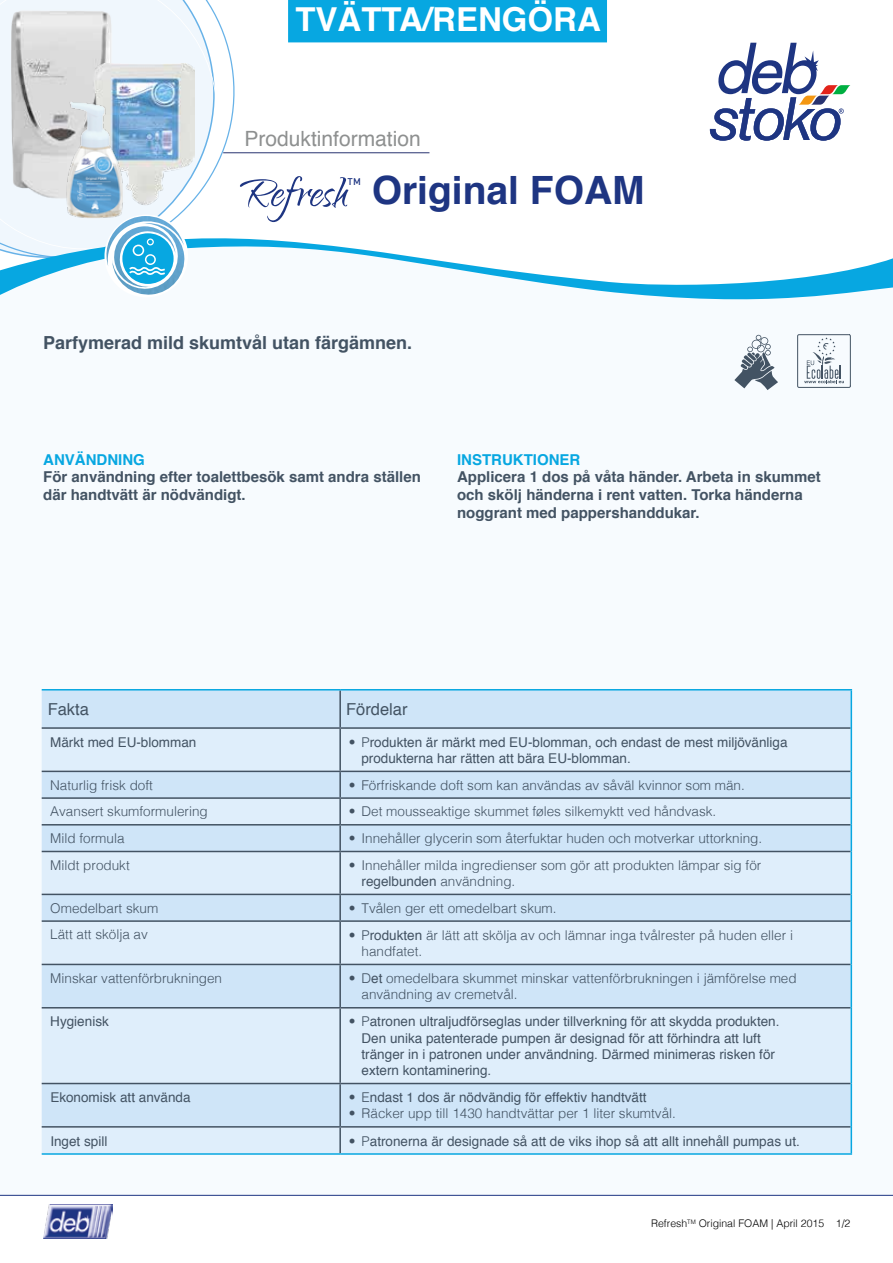
<style>
.page{position:relative;width:893px;height:1263px;background:#fff}
.page>*{position:absolute;margin:0;border:0;box-sizing:border-box;transform-origin:0 0}
.t1{font:54px "Qwigley";color:#1e3582}
.t2{font:700 39px "Helvetica";color:#1e3582}
.t3{font:700 33px "Helvetica";color:#fff}
.t4{font:21px "Helvetica";color:#8e9090}
.t5{font:700 18px "Helvetica";color:#435363}
.t6{font:16.5px "Helvetica";color:#435363}
.t7{font:700 15px/17.7px "Helvetica";color:#435363}
.t8{font:700 15px "Helvetica";color:#07a7e1}
.t9{font:300 13.5px/16.2px "Helvetica";color:#435363}
.t10{font:13.5px/16.2px "Helvetica";color:#435363}
.t11{font:300 10.5px "Helvetica";color:#000}
.t12{font:500 9.6px "DIN";color:#1e3582}
.s1{font-weight:300}
.s2{font-weight:400}
</style>
<div class="page">
<div style="left:0;top:60px;width:893px;height:1136px;background:#f7fbfe"></div>
<hr style="left:0;top:1195px;width:893px;height:1px;background:#1e3582">
<img style="left:43px;top:1204px;width:70px;height:34px">
<svg style="left:124px;top:0;width:106px;height:200px;fill:#f0f7fd"></svg>
<hr style="left:223px;top:152px;width:206px;height:1px;background:#283371">
<svg style="left:0;top:238px;width:893px;height:62px"></svg>
<svg style="left:797px;top:334px;width:54px;height:54px"></svg>
<svg style="left:710px;top:43px;width:140px;height:98px"></svg>
<svg style="left:734px;top:335px;width:44px;height:55px"></svg>
<div style="left:42px;top:690px;width:809px;height:37px;background:#cfe5f8"></div>
<svg style="left:42px;top:729px;width:809px;height:424px;background:#d7e8f8"></svg>
<hr style="left:42px;top:771px;width:298px;height:1px;background:#435363">
<hr style="left:42px;top:797px;width:298px;height:2px;background:#435363">
<hr style="left:42px;top:824px;width:298px;height:1px;background:#435363">
<hr style="left:42px;top:851px;width:298px;height:1px;background:#435363">
<hr style="left:42px;top:894px;width:298px;height:1px;background:#435363">
<hr style="left:339px;top:729px;width:2px;height:42px;background:#435363">
<hr style="left:339px;top:772px;width:2px;height:25px;background:#435363">
<hr style="left:339px;top:799px;width:2px;height:25px;background:#435363">
<hr style="left:339px;top:825px;width:2px;height:26px;background:#435363">
<hr style="left:339px;top:852px;width:2px;height:42px;background:#435363">
<hr style="left:339px;top:895px;width:2px;height:25px;background:#435363">
<hr style="left:340px;top:771px;width:511px;height:1px;background:#435363">
<hr style="left:340px;top:797px;width:511px;height:2px;background:#435363">
<hr style="left:340px;top:824px;width:511px;height:1px;background:#435363">
<hr style="left:340px;top:851px;width:511px;height:1px;background:#435363">
<hr style="left:340px;top:894px;width:511px;height:1px;background:#435363">
<hr style="left:340px;top:920px;width:511px;height:2px;background:#435363">
<hr style="left:339px;top:965px;width:2px;height:42px;background:#435363">
<hr style="left:340px;top:964px;width:511px;height:1px;background:#435363">
<hr style="left:340px;top:1007px;width:511px;height:1px;background:#435363">
<hr style="left:339px;top:1084px;width:2px;height:42px;background:#435363">
<hr style="left:340px;top:1083px;width:511px;height:1px;background:#435363">
<hr style="left:340px;top:1126px;width:511px;height:1px;background:#435363">
<hr style="left:42px;top:1007px;width:298px;height:1px;background:#435363">
<hr style="left:339px;top:1008px;width:2px;height:75px;background:#435363">
<hr style="left:42px;top:1083px;width:298px;height:1px;background:#435363">
<hr style="left:42px;top:1126px;width:298px;height:1px;background:#435363">
<hr style="left:339px;top:1127px;width:2px;height:26px;background:#435363">
<hr style="left:42px;top:920px;width:298px;height:2px;background:#435363">
<hr style="left:339px;top:922px;width:2px;height:42px;background:#435363">
<hr style="left:42px;top:964px;width:298px;height:1px;background:#435363">
<hr style="left:339px;top:690px;width:2px;height:37px;background:#435363">
<hr style="left:42px;top:727px;width:298px;height:2px;background:#435363">
<hr style="left:340px;top:727px;width:511px;height:2px;background:#435363">
<hr style="left:42px;top:689px;width:298px;height:1px;background:#07a7e1">
<hr style="left:340px;top:689px;width:512px;height:1px;background:#07a7e1">
<hr style="left:42px;top:1153px;width:298px;height:2px;background:#07a7e1">
<hr style="left:340px;top:1153px;width:512px;height:2px;background:#07a7e1">
<hr style="left:851px;top:690px;width:1px;height:38px;background:#07a7e1">
<hr style="left:851px;top:728px;width:1px;height:43px;background:#07a7e1">
<svg style="left:851px;top:771px;width:1px;height:80px"></svg>
<hr style="left:851px;top:851px;width:1px;height:43px;background:#07a7e1">
<svg style="left:851px;top:894px;width:1px;height:27px"></svg>
<hr style="left:851px;top:921px;width:1px;height:43px;background:#07a7e1">
<hr style="left:851px;top:964px;width:1px;height:44px;background:#07a7e1">
<hr style="left:851px;top:1008px;width:1px;height:75px;background:#07a7e1">
<hr style="left:851px;top:1083px;width:1px;height:44px;background:#07a7e1">
<svg style="left:851px;top:1127px;width:1px;height:26px"></svg>
<img style="left:112px;top:238px;width:74px;height:58px">
<img style="left:112px;top:266px;width:64px;height:23px">
<img style="left:104px;top:221px;width:80px;height:45px">
<div style="left:288px;top:0;width:319px;height:42px;background:#07a7e1"></div>
<img style="left:0;top:0;width:124px;height:199px">
<img style="left:94px;top:63px;width:100px;height:158px">
<img style="left:64px;top:101px;width:60px;height:119px">
<h3 class="t3" style="left:295px;top:-7px;width:307px">TVÄTTA/RENGÖRA</h3>
<h3 class="t4" style="left:245px;top:122px;width:178px">Produktinformation</h3>
<h1 class="t1" style="left:240px;top:164px;width:109px">Refresh</h1>
<p class="t12" style="left:348px;top:175px;width:15px">TM</p>
<h2 class="t2" style="left:372px;top:159px;width:275px">Original FOAM</h2>
<h3 class="t5" style="left:43px;top:328px;width:371px">Parfymerad mild skumtvål utan färgämnen.</h3>
<p class="t8" style="left:43px;top:447px;width:103px">ANVÄNDNING</p>
<p class="t7" style="left:43px;top:468px;width:379px">För användning efter toalettbesök samt andra ställen där handtvätt är nödvändigt.</p>
<p class="t8" style="left:457px;top:447px;width:125px">INSTRUKTIONER</p>
<p class="t7" style="left:457px;top:468px;width:365px">Applicera 1 dos på våta händer. Arbeta in skummet och skölj händerna i rent vatten. Torka händerna noggrant med pappershanddukar.</p>
<p class="t6" style="left:48px;top:696px;width:43px">Fakta</p>
<p class="t6" style="left:346px;top:696px;width:63px">Fördelar</p>
<p class="t10" style="left:50px;top:734px;width:148px">Märkt med EU-blomman</p>
<p class="t10" style="left:361px;top:734px;width:428px;text-indent:-13px"><span class="s1">• P</span>rodukten är märkt med EU-blomman, och endast de mest miljövänliga produkterna har rätten att bära EU-blomman.</p>
<p class="t9" style="left:50px;top:776px;width:104px">Naturlig frisk doft</p>
<p class="t9" style="left:349px;top:776px;width:398px">• Förfriskande doft som kan användas av såväl kvinnor som män.</p>
<p class="t9" style="left:50px;top:802px;width:159px">Avansert skumformulering</p>
<p class="t9" style="left:349px;top:802px;width:369px">• Det mousseaktige skummet føles silkemyktt ved håndvask.</p>
<p class="t9" style="left:50px;top:829px;width:76px">Mild formula</p>
<p class="t9" style="left:349px;top:829px;width:415px">• Innehåller glycerin som återfuktar huden och motverkar uttorkning.</p>
<p class="t9" style="left:50px;top:856px;width:81px">Mildt produkt</p>
<p class="t9" style="left:361px;top:856px;width:401px;text-indent:-13px">• Innehåller milda ingredienser som gör att produkten lämpar sig för <span class="s2">regelbunden</span> användning.</p>
<p class="t9" style="left:50px;top:899px;width:110px">Omedelbart skum</p>
<p class="t9" style="left:349px;top:899px;width:209px">• Tvålen ger ett omedelbart skum.</p>
<p class="t9" style="left:50px;top:925px;width:99px">Lätt att skölja av</p>
<p class="t9" style="left:362px;top:926px;width:433px;text-indent:-13px">• P<span class="s2">rodukten</span> är lätt att skölja av och lämnar inga tvålrester på huden eller i handfatet.</p>
<p class="t9" style="left:50px;top:969px;width:173px">Minskar vattenförbrukningen</p>
<p class="t9" style="left:362px;top:969px;width:437px;text-indent:-13px">• D<span class="s2">et</span> omedelbara skummet minskar vattenförbrukningen i jämförelse med användning av cremetvål.</p>
<p class="t10" style="left:50px;top:1014px;width:60px">Hygienisk</p>
<p class="t10" style="left:362px;top:1014px;width:419px;text-indent:-13px"><span class="s1">• P</span>atronen ultraljudförseglas under tillverkning för att skydda produkten.<br>Den unika patenterade pumpen är designad för att förhindra att luft tränger in i patronen under användning. Därmed minimeras risken för extern kontaminering.</p>
<p class="t10" style="left:50px;top:1090px;width:142px">Ekonomisk att använda</p>
<p class="t10" style="left:349px;top:1090px;width:299px"><span class="s1">• E</span>ndast 1 dos är nödvändig för effektiv handtvätt</p>
<p class="t9" style="left:349px;top:1104px;width:329px">• Räcker upp till 1430 handtvättar per 1 liter skumtvål.</p>
<p class="t10" style="left:50px;top:1133px;width:59px">Inget spill</p>
<p class="t10" style="left:349px;top:1133px;width:452px"><span class="s1">• P</span>atronerna är designade så att de viks ihop så att allt innehåll pumpas ut.</p>
<p class="t11" style="left:651px;top:1215px;width:201px">Refresh<sup>TM</sup> Original FOAM | April 2015 1/2</p>
</div>
